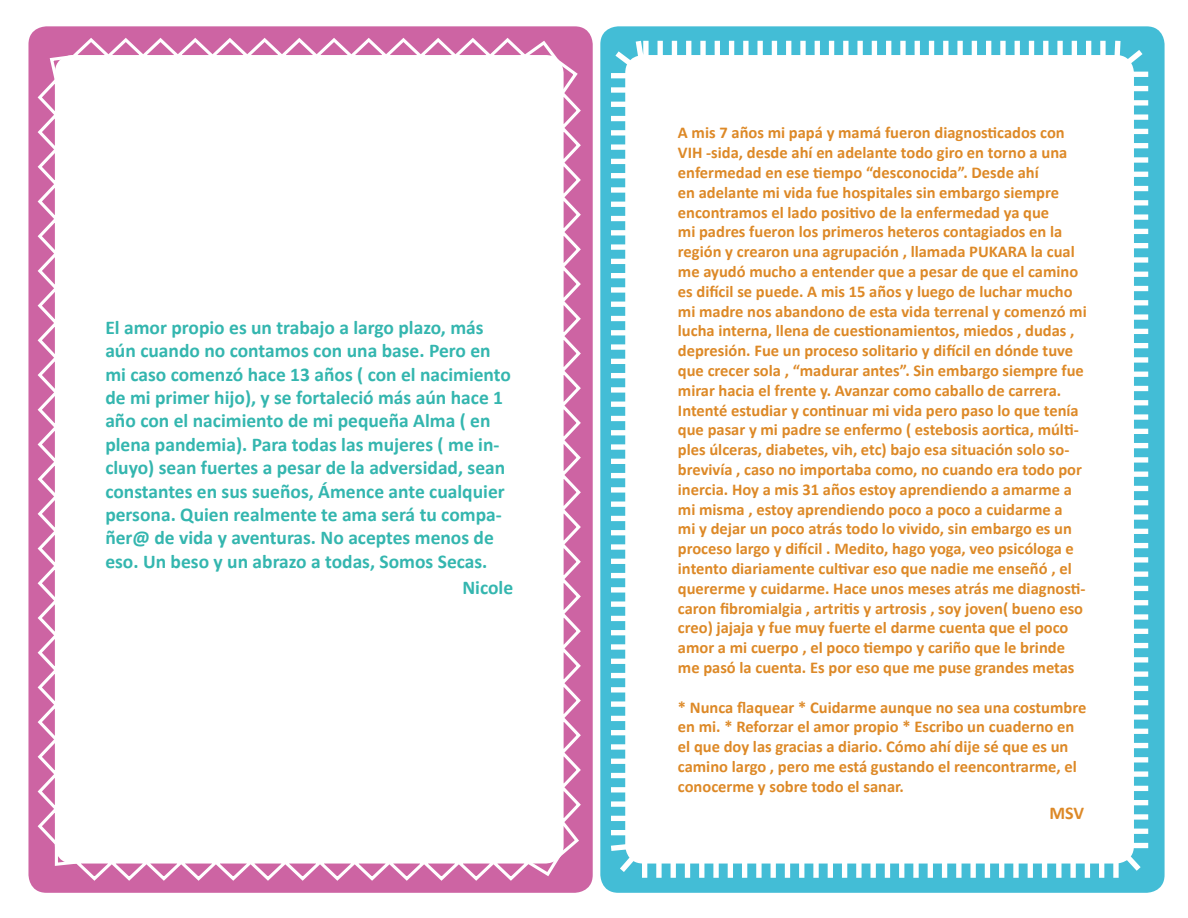
<style>
.page{position:relative;width:1188px;height:918px;background:#fff}
.page>*{position:absolute;margin:0;border:0;box-sizing:border-box;transform-origin:0 0}
.t1{font:700 19.5px/23.4px "Calibri";color:#34b6af}
.t2{font:700 18px "Calibri";color:#dd8927}
.t3{font:700 16.5px/19.8px "Calibri";color:#dd8927}
</style>
<div class="page">
<div style="left:28px;top:26px;width:565px;height:867px;background:#cd64a3;border-radius:18px"></div>
<div style="left:600px;top:26px;width:565px;height:867px;background:#43bdd6;border-radius:18px"></div>
<svg style="left:37px;top:38px;width:544px;height:843px;background:#faf2f7"></svg>
<div style="left:611px;top:40px;width:538px;height:838px;background:#fff"></div>
<p class="t1" style="left:105px;top:315px;width:407px">El amor propio es un trabajo a largo plazo, más aún cuando no contamos con una base. Pero en mi caso comenzó hace 13 años ( con el nacimiento de mi primer hijo), y se fortaleció más aún hace 1 año con el nacimiento de mi pequeña Alma ( en plena pandemia). Para todas las mujeres ( me in&shy;cluyo) sean fuertes a pesar de la adversidad, sean constantes en sus sueños, Ámence ante cualquier persona. Quien realmente te ama será tu compa&shy;ñer@ de vida y aventuras. No aceptes menos de eso. Un beso y un abrazo a todas, Somos Secas.</p>
<p class="t1" style="left:462px;top:576px;width:52px">Nicole</p>
<p class="t3" style="left:678px;top:123px;width:410px">A mis 7 años mi papá y mamá fueron diagnosticados con VIH -sida, desde ahí en adelante todo giro en torno a una enfermedad en ese tiempo “desconocida”. Desde ahí<br>en adelante mi vida fue hospitales sin embargo siempre encontramos el lado positivo de la enfermedad ya que<br>mi padres fueron los primeros heteros contagiados en la región y crearon una agrupación , llamada PUKARA la cual me ayudó mucho a entender que a pesar de que el camino es difícil se puede. A mis 15 años y luego de luchar mucho mi madre nos abandono de esta vida terrenal y comenzó mi lucha interna, llena de cuestionamientos, miedos , dudas , depresión. Fue un proceso solitario y difícil en dónde tuve que crecer sola , “madurar antes”. Sin embargo siempre fue mirar hacia el frente y. Avanzar como caballo de carrera.<br>Intenté estudiar y continuar mi vida pero paso lo que tenía que pasar y mi padre se enfermo ( estebosis aortica, múlti&shy;ples úlceras, diabetes, vih, etc) bajo esa situación solo so&shy;brevivía , caso no importaba como, no cuando era todo por inercia. Hoy a mis 31 años estoy aprendiendo a amarme a mi misma , estoy aprendiendo poco a poco a cuidarme a<br>mi y dejar un poco atrás todo lo vivido, sin embargo es un proceso largo y difícil . Medito, hago yoga, veo psicóloga e intento diariamente cultivar eso que nadie me enseñó , el quererme y cuidarme. Hace unos meses atrás me diagnosti&shy;caron fibromialgia , artritis y artrosis , soy joven( bueno eso creo) jajaja y fue muy fuerte el darme cuenta que el poco amor a mi cuerpo , el poco tiempo y cariño que le brinde me pasó la cuenta. Es por eso que me puse grandes metas</p>
<p class="t3" style="left:678px;top:697px;width:410px">* Nunca flaquear * Cuidarme aunque no sea una costumbre en mi. * Reforzar el amor propio * Escribo un cuaderno en el que doy las gracias a diario. Cómo ahí dije sé que es un camino largo , pero me está gustando el reencontrarme, el conocerme y sobre todo el sanar.</p>
<p class="t2" style="left:1049px;top:801px;width:36px">MSV</p>
</div>
